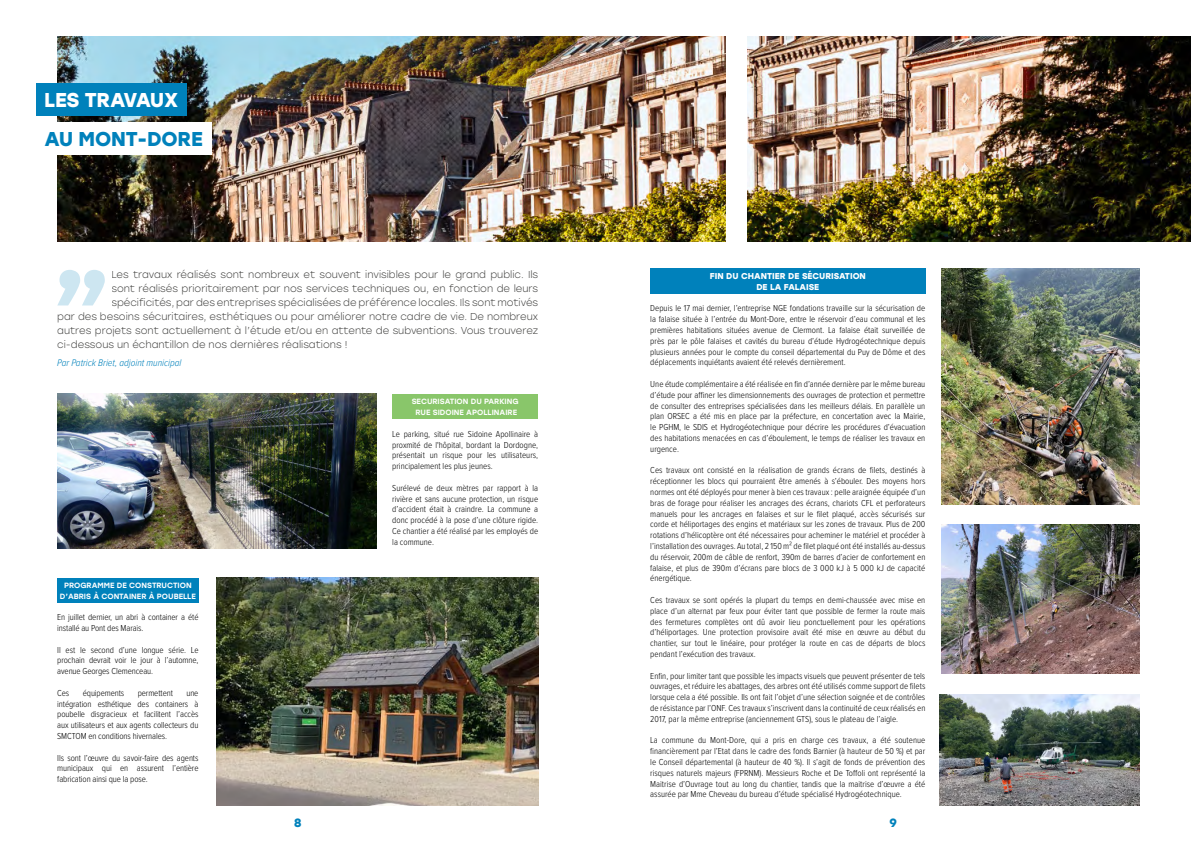
<style>
.page{position:relative;width:1191px;height:842px;background:#fff}
.page>*{position:absolute;margin:0;border:0;box-sizing:border-box;transform-origin:0 0}
.t1{font:700 20px "Stolzl";letter-spacing:-.01em;color:#0081bb}
.t2{font:700 20px "Stolzl";letter-spacing:-.015em;color:#fff}
.t3{font:700 12px "Stolzl";color:#0081bb}
.t4{font:300 10px "Stolzl";color:#383836}
.t5{font:italic 300 10px "Proxima Nova Cond";color:#0081bb}
.t6{font:300 9px/10.8px "Proxima Nova Cond";color:#000;text-align:justify}
.t7{font:700 8.5px/11px "Stolzl";color:#fff;text-align:center}
.t8{font:500 7.6px/11px "Stolzl";color:#fff;text-align:center}
</style>
<div class="page">
<img style="left:57px;top:36px;width:669px;height:205px">
<img style="left:747px;top:36px;width:444px;height:205px">
<div style="left:36px;top:83px;width:151px;height:32px;background:#0081bb"></div>
<div style="left:36px;top:122px;width:175px;height:33px;background:#fff"></div>
<svg style="left:57px;top:270px;width:48px;height:35px"></svg>
<div style="left:392px;top:394px;width:146px;height:14px;background:#89c66a"></div>
<div style="left:392px;top:405px;width:146px;height:14px;background:#89c66a"></div>
<div style="left:650px;top:268px;width:275px;height:15px;background:#0081bb"></div>
<div style="left:650px;top:279px;width:275px;height:15px;background:#0081bb"></div>
<div style="left:57px;top:578px;width:141px;height:25px;background:#0081bb"></div>
<img style="left:57px;top:394px;width:319px;height:155px">
<img style="left:217px;top:578px;width:321px;height:228px">
<img style="left:941px;top:269px;width:198px;height:235px">
<img style="left:941px;top:524px;width:199px;height:149px">
<img style="left:939px;top:694px;width:200px;height:112px">
<h1 class="t2" style="left:44px;top:85px;width:135px">LES TRAVAUX</h1>
<h1 class="t1" style="left:45px;top:125px;width:160px">AU MONT-DORE</h1>
<p class="t4" style="left:111px;top:267px;width:428px">Les travaux réalisés sont nombreux et souvent invisibles pour le grand public. Ils</p>
<p class="t4" style="left:111px;top:281px;width:428px">sont réalisés prioritairement par nos services techniques ou, en fonction de leurs</p>
<p class="t4" style="left:111px;top:295px;width:428px">spécificités, par des entreprises spécialisées de préférence locales. Ils sont motivés</p>
<p class="t4" style="left:57px;top:309px;width:482px">par des besoins sécuritaires, esthétiques ou pour améliorer notre cadre de vie. De nombreux</p>
<p class="t4" style="left:57px;top:323px;width:482px">autres projets sont actuellement à l’étude et/ou en attente de subventions. Vous trouverez</p>
<p class="t4" style="left:57px;top:337px;width:292px">ci-dessous un échantillon de nos dernières réalisations !</p>
<p class="t5" style="left:57px;top:355px;width:126px">Par Patrick Briet, adjoint municipal</p>
<p class="t8" style="left:412px;top:396px;width:108px">SECURISATION DU PARKING<br>RUE SIDOINE APOLLINAIRE</p>
<p class="t6" style="left:392px;top:428px;width:147px">Le parking, situé rue Sidoine Apollinaire à proxmité de l'hôpital, bordant la Dordogne, présentait un risque pour les utilisateurs, principalement les plus jeunes.</p>
<p class="t6" style="left:392px;top:482px;width:147px">Surélevé de deux mètres par rapport à la rivière et sans aucune protection, un risque d’accident était à craindre. La commune a donc procédé à la pose d’une clôture rigide.<br>Ce chantier a été réalisé par les employés de la commune.</p>
<p class="t8" style="left:60px;top:579px;width:138px">PROGRAMME DE CONSTRUCTION<br>D’ABRIS À CONTAINER À POUBELLE</p>
<p class="t6" style="left:57px;top:611px;width:143px">En juillet dernier, un abri à container a été installé au Pont des Marais.</p>
<p class="t6" style="left:57px;top:644px;width:143px">Il est le second d’une longue série. Le prochain devrait voir le jour à l’automne, avenue Georges Clemenceau.</p>
<p class="t6" style="left:57px;top:687px;width:14px">Ces</p>
<p class="t6" style="left:83px;top:687px;width:43px">équipements</p>
<p class="t6" style="left:138px;top:687px;width:37px">permettent</p>
<p class="t6" style="left:57px;top:687px;width:143px;text-indent:129px">une intégration esthétique des containers à poubelle disgracieux et facilitent l’accès aux utilisateurs et aux agents collecteurs du SMCTOM en conditions hivernales.</p>
<p class="t6" style="left:57px;top:752px;width:143px">Ils sont l’œuvre du savoir-faire des agents municipaux qui en assurent l’entière fabrication ainsi que la pose.</p>
<p class="t7" style="left:710px;top:270px;width:158px">FIN DU CHANTIER DE SÉCURISATION<br>DE LA FALAISE</p>
<p class="t6" style="left:650px;top:303px;width:276px">Depuis le 17 mai dernier, l’entreprise NGE fondations travaille sur la sécurisation de la falaise située à l’entrée du Mont-Dore, entre le réservoir d’eau communal et les premières habitations situées avenue de Clermont. La falaise était surveillée de près par le pôle falaises et cavités du bureau d’étude Hydrogéotechnique depuis plusieurs années pour le compte du conseil départemental du Puy de Dôme et des déplacements inquiétants avaient été relevés dernièrement.</p>
<p class="t6" style="left:650px;top:378px;width:276px">Une étude complémentaire a été réalisée en fin d’année dernière par le même bureau d’étude pour affiner les dimensionnements des ouvrages de protection et permettre de consulter des entreprises spécialisées dans les meilleurs délais. En parallèle un plan ORSEC a été mis en place par la préfecture, en concertation avec la Mairie, le PGHM, le SDIS et Hydrogéotechnique pour décrire les procédures d’évacuation des habitations menacées en cas d’éboulement, le temps de réaliser les travaux en urgence.</p>
<p class="t6" style="left:650px;top:465px;width:277px">Ces travaux ont consisté en la réalisation de grands écrans de filets, destinés à réceptionner les blocs qui pourraient être amenés à s’ébouler. Des moyens hors normes ont été déployés pour mener à bien ces travaux : pelle araignée équipée d’un bras de forage pour réaliser les ancrages des écrans, chariots CFL et perforateurs manuels pour les ancrages en falaises et sur le filet plaqué, accès sécurisés sur corde et héliportages des engins et matériaux sur les zones de travaux. Plus de 200 rotations d’hélicoptère ont été nécessaires pour acheminer le matériel et procéder à l’installation des ouvrages. Au total, 2 150 m² de filet plaqué ont été installés au-dessus du réservoir, 200m de câble de renfort, 390m de barres d’acier de confortement en falaise, et plus de 390m d’écrans pare blocs de 3 000 kJ à 5 000 kJ de capacité énergétique.</p>
<p class="t6" style="left:650px;top:594px;width:276px">Ces travaux se sont opérés la plupart du temps en demi-chaussée avec mise en place d’un alternat par feux pour éviter tant que possible de fermer la route mais des fermetures complètes ont dû avoir lieu ponctuellement pour les opérations d’héliportages. Une protection provisoire avait été mise en œuvre au début du chantier, sur tout le linéaire, pour protéger la route en cas de départs de blocs pendant l’exécution des travaux.</p>
<p class="t6" style="left:650px;top:670px;width:276px">Enfin, pour limiter tant que possible les impacts visuels que peuvent présenter de tels ouvrages, et réduire les abattages, des arbres ont été utilisés comme support de filets lorsque cela a été possible. Ils ont fait l’objet d’une sélection soignée et de contrôles de résistance par l’ONF. Ces travaux s’inscrivent dans la continuité de ceux réalisés en 2017, par la même entreprise (anciennement GTS), sous le plateau de l’aigle.</p>
<p class="t6" style="left:650px;top:735px;width:276px">La commune du Mont-Dore, qui a pris en charge ces travaux, a été soutenue financièrement par l’Etat dans le cadre des fonds Barnier (à hauteur de 50 %) et par le Conseil départemental (à hauteur de 40 %). Il s’agit de fonds de prévention des risques naturels majeurs (FPRNM). Messieurs Roche et De Toffoli ont représenté la Maitrise d’Ouvrage tout au long du chantier, tandis que la maitrise d’œuvre a été assurée par Mme Cheveau du bureau d’étude spécialisé Hydrogéotechnique.</p>
<h2 class="t3" style="left:294px;top:814px;width:9px">8</h2>
<h2 class="t3" style="left:889px;top:814px;width:9px">9</h2>
</div>
